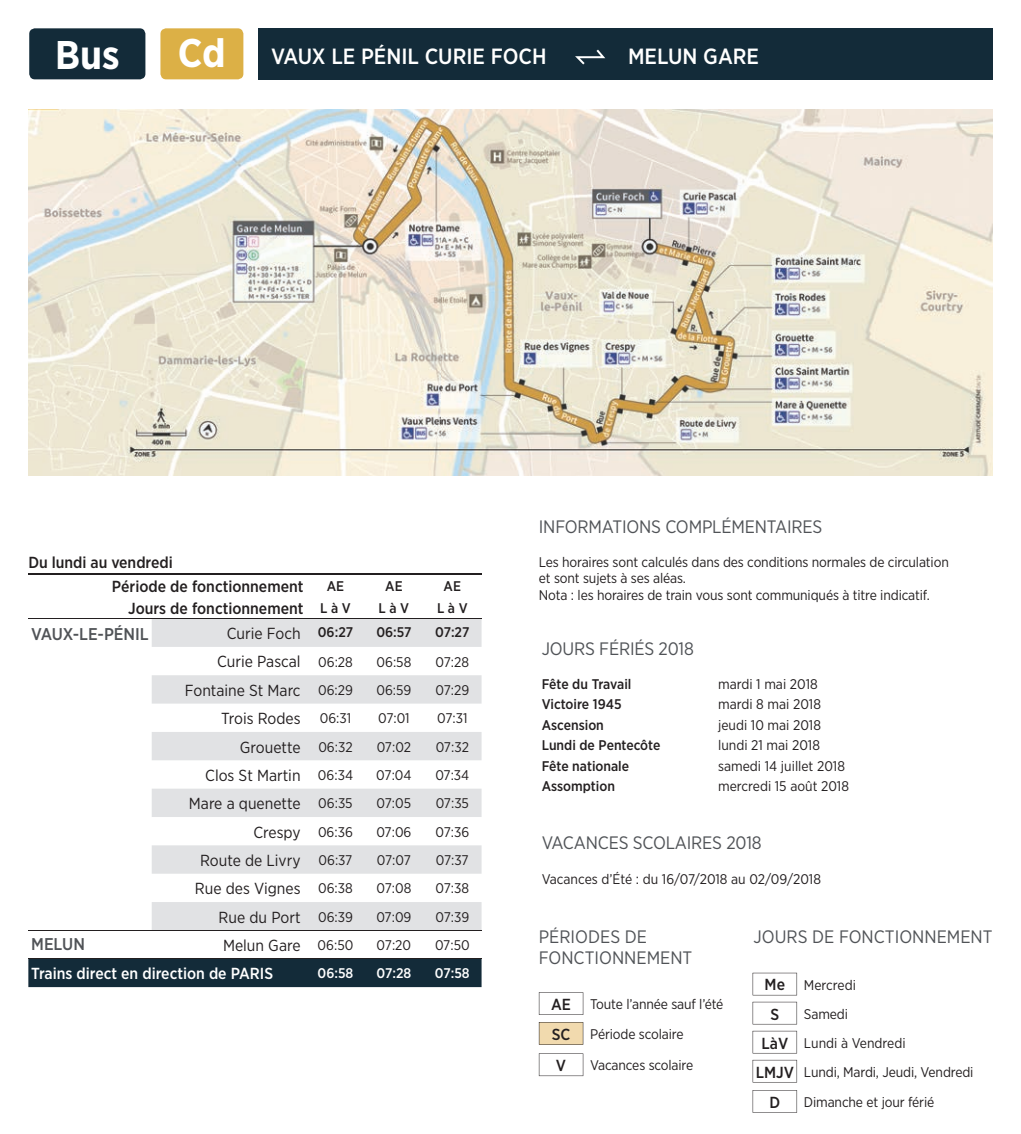
<style>
.page{position:relative;width:1021px;height:1134px;background:#fff}
.page>*{position:absolute;margin:0;border:0;box-sizing:border-box;transform-origin:0 0}
.t1{font:700 40px "Gotham Narrow";color:#fff}
.t2{font:500 22px "Gotham Narrow";color:#fff}
.t3{font:18px "Gotham Narrow";letter-spacing:-.01em;color:#505357}
.t4{font:500 17px "Gotham Narrow";color:#505357}
.t5{font:16px "Gotham Narrow";color:#231f20}
.t6{font:500 16px "Gotham Narrow";color:#231f20}
.t7{font:500 16px "Gotham Narrow";color:#fff}
.t8{font:14px/16.8px "Gotham Narrow";letter-spacing:-.01em;color:#231f20}
.t9{font:500 14px "Gotham Narrow";color:#231f20}
.t10{font:500 14px "Gotham Narrow";color:#fff}
.s1{font-weight:700;font-size:40px}
.s2{font-size:14px}
.s3{font-weight:500;font-size:14px}
.s4{font-weight:500;font-size:16px}
</style>
<div class="page">
<div style="left:258px;top:28px;width:734px;height:51px;background:#132b39"></div>
<div style="left:160px;top:28px;width:83px;height:51px;background:#dcb046;border-radius:6px"></div>
<div style="left:29px;top:28px;width:116px;height:51px;background:#132b39;border-radius:6px"></div>
<svg style="left:575px;top:50px;width:30px;height:14px"></svg>
<img style="left:28px;top:110px;width:964px;height:366px">
<svg style="left:152px;top:619px;width:329px;height:311px;fill:#e1e2e4"></svg>
<div style="left:28px;top:959px;width:453px;height:28px;background:#132b39"></div>
<hr style="left:28px;top:574px;width:124px;height:1px;background:#231f20">
<hr style="left:152px;top:574px;width:154px;height:1px;background:#231f20">
<hr style="left:306px;top:574px;width:59px;height:1px;background:#231f20">
<hr style="left:365px;top:574px;width:58px;height:1px;background:#231f20">
<hr style="left:423px;top:574px;width:58px;height:1px;background:#231f20">
<hr style="left:28px;top:958px;width:124px;height:1px;background:#231f20">
<hr style="left:152px;top:958px;width:154px;height:1px;background:#231f20">
<hr style="left:306px;top:958px;width:59px;height:1px;background:#231f20">
<hr style="left:365px;top:958px;width:58px;height:1px;background:#231f20">
<hr style="left:423px;top:958px;width:58px;height:1px;background:#231f20">
<hr style="left:28px;top:618px;width:124px;height:1px;background:#231f20">
<hr style="left:152px;top:618px;width:154px;height:1px;background:#231f20">
<hr style="left:306px;top:618px;width:59px;height:1px;background:#231f20">
<hr style="left:365px;top:618px;width:58px;height:1px;background:#231f20">
<hr style="left:423px;top:618px;width:58px;height:1px;background:#231f20">
<hr style="left:28px;top:930px;width:124px;height:1px;background:#231f20">
<hr style="left:152px;top:930px;width:154px;height:1px;background:#231f20">
<hr style="left:306px;top:930px;width:59px;height:1px;background:#231f20">
<hr style="left:365px;top:930px;width:58px;height:1px;background:#231f20">
<hr style="left:423px;top:930px;width:58px;height:1px;background:#231f20">
<svg style="left:752px;top:973px;width:45px;height:22px"></svg>
<svg style="left:752px;top:1031px;width:45px;height:22px"></svg>
<svg style="left:752px;top:1002px;width:45px;height:22px"></svg>
<svg style="left:752px;top:1090px;width:45px;height:23px"></svg>
<svg style="left:752px;top:1060px;width:45px;height:22px"></svg>
<svg style="left:539px;top:1022px;width:44px;height:23px"></svg>
<svg style="left:539px;top:992px;width:44px;height:23px"></svg>
<svg style="left:539px;top:1053px;width:44px;height:23px"></svg>
<h1 class="t1" style="left:55px;top:29px;width:66px">Bus</h1>
<h2 class="t2" style="left:178px;top:43px;width:370px"><span class="s1">Cd</span> VAUX LE PÉNIL CURIE FOCH</h2>
<h2 class="t2" style="left:628px;top:43px;width:133px">MELUN GARE</h2>
<p class="t6" style="left:28px;top:552px;width:146px">Du lundi au vendredi</p>
<p class="t6" style="left:112px;top:576px;width:193px">Période de fonctionnement</p>
<p class="t9" style="left:327px;top:577px;width:19px">AE</p>
<p class="t9" style="left:385px;top:577px;width:19px">AE</p>
<p class="t9" style="left:443px;top:577px;width:19px">AE</p>
<p class="t6" style="left:128px;top:598px;width:224px">Jours de fonctionnement <span class="s2">L à V</span></p>
<p class="t9" style="left:378px;top:599px;width:32px">L à V</p>
<p class="t9" style="left:437px;top:599px;width:32px">L à V</p>
<p class="t4" style="left:31px;top:623px;width:119px">VAUX-LE-PÉNIL</p>
<p class="t5" style="left:227px;top:624px;width:128px">Curie Foch <span class="s3">06:27</span></p>
<p class="t9" style="left:376px;top:624px;width:37px">06:57</p>
<p class="t9" style="left:435px;top:624px;width:36px">07:27</p>
<p class="t5" style="left:217px;top:652px;width:137px">Curie Pascal <span class="s2">06:28</span></p>
<p class="t8" style="left:376px;top:653px;width:36px">06:58</p>
<p class="t8" style="left:435px;top:653px;width:35px">07:28</p>
<p class="t5" style="left:185px;top:680px;width:169px">Fontaine St Marc <span class="s2">06:29</span></p>
<p class="t8" style="left:376px;top:681px;width:36px">06:59</p>
<p class="t8" style="left:435px;top:681px;width:35px">07:29</p>
<p class="t5" style="left:221px;top:709px;width:131px">Trois Rodes <span class="s2">06:31</span></p>
<p class="t8" style="left:378px;top:710px;width:33px">07:01</p>
<p class="t8" style="left:437px;top:710px;width:32px">07:31</p>
<p class="t5" style="left:240px;top:737px;width:114px">Grouette <span class="s2">06:32</span></p>
<p class="t8" style="left:377px;top:738px;width:36px">07:02</p>
<p class="t8" style="left:436px;top:738px;width:35px">07:32</p>
<p class="t5" style="left:205px;top:765px;width:149px">Clos St Martin <span class="s2">06:34</span></p>
<p class="t8" style="left:376px;top:766px;width:37px">07:04</p>
<p class="t8" style="left:435px;top:766px;width:36px">07:34</p>
<p class="t5" style="left:189px;top:794px;width:165px">Mare a quenette <span class="s2">06:35</span></p>
<p class="t8" style="left:376px;top:795px;width:36px">07:05</p>
<p class="t8" style="left:435px;top:795px;width:35px">07:35</p>
<p class="t5" style="left:253px;top:822px;width:101px">Crespy <span class="s2">06:36</span></p>
<p class="t8" style="left:376px;top:823px;width:37px">07:06</p>
<p class="t8" style="left:435px;top:823px;width:35px">07:36</p>
<p class="t5" style="left:200px;top:850px;width:154px">Route de Livry <span class="s2">06:37</span></p>
<p class="t8" style="left:377px;top:851px;width:36px">07:07</p>
<p class="t8" style="left:436px;top:851px;width:34px">07:37</p>
<p class="t5" style="left:195px;top:879px;width:159px">Rue des Vignes <span class="s2">06:38</span></p>
<p class="t8" style="left:376px;top:880px;width:36px">07:08</p>
<p class="t8" style="left:435px;top:880px;width:35px">07:38</p>
<p class="t5" style="left:219px;top:907px;width:136px">Rue du Port <span class="s2">06:39</span></p>
<p class="t8" style="left:376px;top:908px;width:37px">07:09</p>
<p class="t8" style="left:435px;top:908px;width:35px">07:39</p>
<p class="t4" style="left:31px;top:933px;width:55px">MELUN</p>
<p class="t5" style="left:223px;top:935px;width:132px">Melun Gare <span class="s2">06:50</span></p>
<p class="t8" style="left:376px;top:936px;width:36px">07:20</p>
<p class="t8" style="left:435px;top:936px;width:36px">07:50</p>
<p class="t7" style="left:31px;top:963px;width:243px">Trains direct en direction de PARIS</p>
<p class="t10" style="left:317px;top:964px;width:37px">06:58</p>
<p class="t10" style="left:376px;top:964px;width:36px">07:28</p>
<p class="t10" style="left:435px;top:964px;width:36px">07:58</p>
<p class="t3" style="left:539px;top:516px;width:285px">INFORMATIONS COMPLÉMENTAIRES</p>
<p class="t8" style="left:539px;top:553px;width:411px">Les horaires sont calculés dans des conditions normales de circulation et sont sujets à ses aléas.<br>Nota : les horaires de train vous sont communiqués à titre indicatif.</p>
<p class="t3" style="left:541px;top:637px;width:154px">JOURS FÉRIÉS 2018</p>
<p class="t9" style="left:541px;top:675px;width:91px">Fête du Travail</p>
<p class="t8" style="left:718px;top:675px;width:101px">mardi 1 mai 2018</p>
<p class="t9" style="left:541px;top:696px;width:81px">Victoire 1945</p>
<p class="t8" style="left:718px;top:696px;width:104px">mardi 8 mai 2018</p>
<p class="t9" style="left:541px;top:716px;width:64px">Ascension</p>
<p class="t8" style="left:718px;top:716px;width:104px">jeudi 10 mai 2018</p>
<p class="t9" style="left:541px;top:736px;width:120px">Lundi de Pentecôte</p>
<p class="t8" style="left:718px;top:737px;width:103px">lundi 21 mai 2018</p>
<p class="t9" style="left:541px;top:757px;width:89px">Fête nationale</p>
<p class="t8" style="left:718px;top:757px;width:128px">samedi 14 juillet 2018</p>
<p class="t9" style="left:541px;top:777px;width:75px">Assomption</p>
<p class="t8" style="left:718px;top:777px;width:132px">mercredi 15 août 2018</p>
<p class="t3" style="left:541px;top:832px;width:221px">VACANCES SCOLAIRES 2018</p>
<p class="t8" style="left:541px;top:871px;width:281px">Vacances d’Été : du 16/07/2018 au 02/09/2018</p>
<p class="t3" style="left:539px;top:925px;width:110px">PÉRIODES DE</p>
<p class="t3" style="left:753px;top:925px;width:241px">JOURS DE FONCTIONNEMENT</p>
<p class="t3" style="left:539px;top:947px;width:155px">FONCTIONNEMENT</p>
<p class="t8" style="left:551px;top:996px;width:174px"><span class="s4">AE</span> Toute l’année sauf l’été</p>
<p class="t8" style="left:551px;top:1025px;width:133px"><span class="s4">SC</span> Période scolaire</p>
<p class="t6" style="left:556px;top:1055px;width:12px">V</p>
<p class="t8" style="left:590px;top:1057px;width:105px">Vacances scolaire</p>
<p class="t8" style="left:764px;top:976px;width:93px"><span class="s4">Me</span> Mercredi</p>
<p class="t6" style="left:770px;top:1004px;width:10px">S</p>
<p class="t8" style="left:804px;top:1005px;width:46px">Samedi</p>
<p class="t8" style="left:761px;top:1034px;width:146px"><span class="s4">LàV</span> Lundi à Vendredi</p>
<p class="t8" style="left:755px;top:1063px;width:219px"><span class="s4">LMJV</span> Lundi, Mardi, Jeudi, Vendredi</p>
<p class="t6" style="left:769px;top:1092px;width:12px">D</p>
<p class="t8" style="left:804px;top:1093px;width:132px">Dimanche et jour férié</p>
</div>
